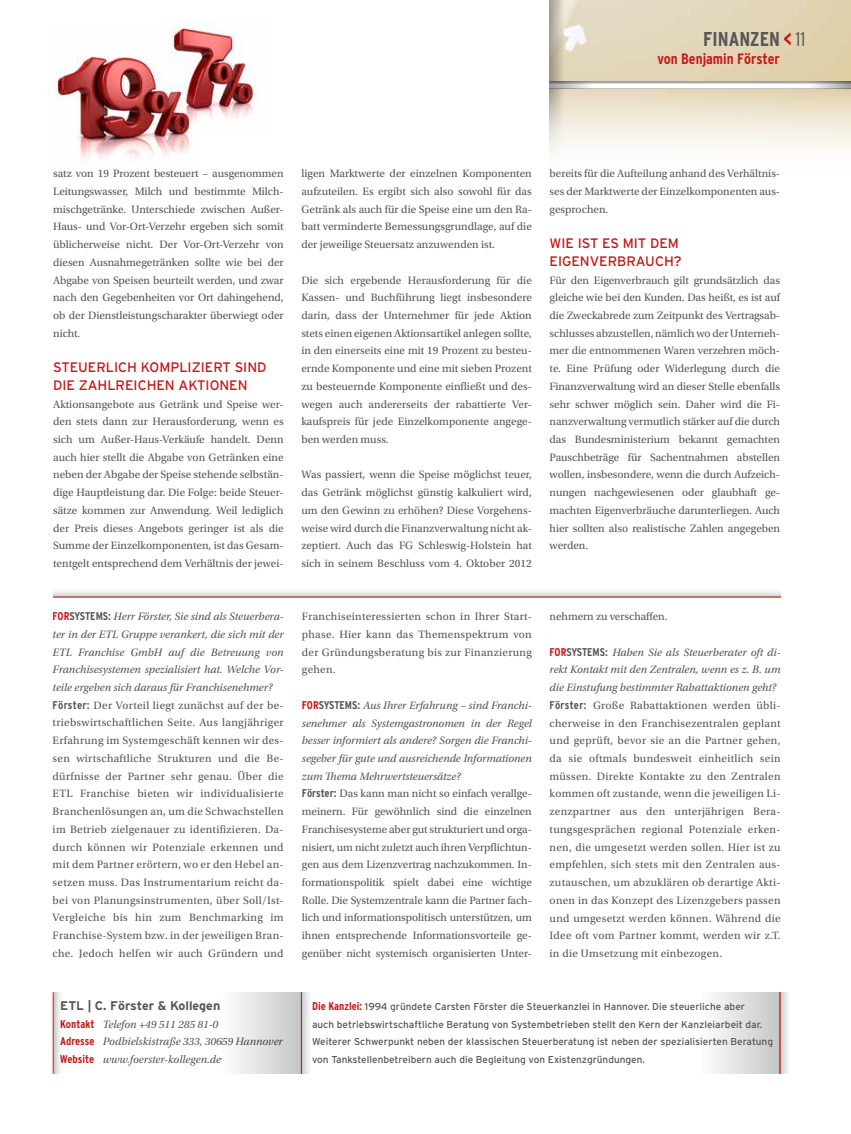
<style>
.page{position:relative;width:851px;height:1134px;background:#fff}
.page>*{position:absolute;margin:0;border:0;box-sizing:border-box;transform-origin:0 0}
.t1{font:700 condensed 20px "Interstate";color:#565656}
.t2{font:700 condensed 15px "Interstate";color:#c51718}
.t3{font:13.75px/17.8px "Interstate";color:#c51718}
.t4{font:700 12.5px "Interstate";color:#565656}
.t5{font:11.25px/17.8px "Utopia Std";letter-spacing:.02em;color:#565656;text-align:justify}
.t6{font:11.25px/17.8px "Utopia Std";letter-spacing:-.005em;color:#565656}
.t7{font:italic 11.25px/17.8px "Utopia Std";color:#565656}
.t8{font:10px/17.8px "Interstate";color:#565656}
.s1{font-size:20.62px;color:#c51718}
.s2{font-weight:300}
.s3{font-family:"Interstate";font-weight:700;font-stretch:condensed;color:#c51718}
.s4{font-family:"Interstate";font-weight:700;font-stretch:condensed}
.s5{font-style:italic}
.s6{font-family:"Interstate";font-weight:700;font-style:normal;font-stretch:condensed;color:#c51718}
.s7{font-weight:700;font-stretch:condensed;font-size:11.25px;color:#c51718}
</style>
<div class="page">
<svg style="left:549px;top:0;width:14px;height:164px;background:#d0cabc"></svg>
<svg style="left:549px;top:84px;width:42px;height:3px"></svg>
<svg style="left:810px;top:84px;width:40px;height:3px"></svg>
<hr style="left:549px;top:81px;width:301px;height:3px;background:#9c9d9d">
<hr style="left:549px;top:87px;width:301px;height:2px;background:#9c9d9d">
<img style="left:50px;top:56px;width:142px;height:103px">
<img style="left:157px;top:20px;width:101px;height:113px">
<hr style="left:53px;top:992px;width:1px;height:82px;background:#c51718">
<hr style="left:53px;top:597px;width:728px;height:1px;background:#c51718">
<svg style="left:302px;top:992px;width:7px;height:82px"></svg>
<svg style="left:780px;top:992px;width:8px;height:82px"></svg>
<svg style="left:54px;top:992px;width:6px;height:82px"></svg>
<svg style="left:53px;top:591px;width:728px;height:6px"></svg>
<hr style="left:301px;top:992px;width:1px;height:82px;background:#c51718">
<hr style="left:779px;top:992px;width:1px;height:82px;background:#c51718">
<div style="left:222px;top:992px;width:79px;height:82px;background:linear-gradient(to right,#fefefe,#c5c6c6)"></div>
<div style="left:700px;top:992px;width:79px;height:82px;background:linear-gradient(to right,#fffefe,#c5c7c7)"></div>
<h1 class="t1" style="left:703px;top:28px;width:104px">FINANZEN <span class="s1">&lt;</span> <span class="s2">11</span></h1>
<h2 class="t2" style="left:657px;top:50px;width:124px">von Benjamin Förster</h2>
<p class="t5" style="left:53px;top:165px;width:232px">satz von 19 Prozent besteuert – ausgenommen Leitungswasser, Milch und bestimmte Milch&shy;mischgetränke. Unterschiede zwischen Außer-Haus- und Vor-Ort-Verzehr ergeben sich somit üblicherweise nicht. Der Vor-Ort-Verzehr von diesen Ausnahmegetränken sollte wie bei der Abgabe von Speisen beurteilt werden, und zwar nach den Gegebenheiten vor Ort dahingehend, ob der Dienstleistungscharakter überwiegt oder nicht.</p>
<p class="t3" style="left:53px;top:358px;width:215px">STEUERLICH KOMPLIZIERT SIND<br>DIE ZAHLREICHEN AKTIONEN</p>
<p class="t5" style="left:53px;top:395px;width:232px">Aktionsangebote aus Getränk und Speise wer&shy;den stets dann zur Herausforderung, wenn es sich um Außer-Haus-Verkäufe handelt. Denn auch hier stellt die Abgabe von Getränken eine neben der Abgabe der Speise stehende selbstän&shy;dige Hauptleistung dar. Die Folge: beide Steuer&shy;sätze kommen zur Anwendung. Weil lediglich der Preis dieses Angebots geringer ist als die Summe der Einzelkomponenten, ist das Gesam&shy;tentgelt entsprechend dem Verhältnis der jewei-</p>
<p class="t5" style="left:301px;top:165px;width:232px">ligen Marktwerte der einzelnen Komponenten aufzuteilen. Es ergibt sich also sowohl für das Getränk als auch für die Speise eine um den Ra&shy;batt verminderte Bemessungsgrundlage, auf die der jeweilige Steuersatz anzuwenden ist.</p>
<p class="t5" style="left:301px;top:271px;width:232px">Die sich ergebende Herausforderung für die Kassen- und Buchführung liegt insbesondere darin, dass der Unternehmer für jede Aktion stets einen eigenen Aktionsartikel anlegen sollte, in den einerseits eine mit 19 Prozent zu besteu&shy;ernde Komponente und eine mit sieben Prozent zu besteuernde Komponente einfließt und des&shy;wegen auch andererseits der rabattierte Ver&shy;kaufspreis für jede Einzelkomponente angege&shy;ben werden muss.</p>
<p class="t5" style="left:301px;top:466px;width:232px">Was passiert, wenn die Speise möglichst teuer, das Getränk möglichst günstig kalkuliert wird, um den Gewinn zu erhöhen? Diese Vorgehens&shy;weise wird durch die Finanzverwaltung nicht ak&shy;zeptiert. Auch das FG Schleswig-Holstein hat sich in seinem Beschluss vom 4. Oktober 2012</p>
<p class="t5" style="left:53px;top:608px;width:232px;text-align:left"><span class="s3">FOR</span><span class="s4">SYSTEMS:</span> <span class="s5">Herr Förster, Sie sind als Steuerbera&shy;ter in der ETL Gruppe verankert, die sich mit der ETL Franchise GmbH auf die Betreuung von Franchisesystemen spezialisiert hat. Welche Vor&shy;teile ergeben sich daraus für Franchisenehmer?<br></span><span class="s4">Förster:</span> Der Vorteil liegt zunächst auf der be&shy;triebswirtschaftlichen Seite. Aus langjähriger Erfahrung im Systemgeschäft kennen wir des&shy;sen wirtschaftliche Strukturen und die Be&shy;dürfnisse der Partner sehr genau. Über die ETL Franchise bieten wir individualisierte Branchenlösungen an, um die Schwachstellen im Betrieb zielgenauer zu identifizieren. Da&shy;durch können wir Potenziale erkennen und mit dem Partner erörtern, wo er den Hebel an&shy;setzen muss. Das Instrumentarium reicht da&shy;bei von Planungsinstrumenten, über Soll/Ist-Vergleiche bis hin zum Benchmarking im Franchise-System bzw. in der jeweiligen Bran&shy;che. Jedoch helfen wir auch Gründern und</p>
<p class="t5" style="left:302px;top:608px;width:231px">Franchiseinteressierten schon in Ihrer Start&shy;phase. Hier kann das Themenspektrum von der Gründungsberatung bis zur Finanzierung gehen.</p>
<p class="t6" style="left:302px;top:696px;width:231px"><span class="s3">FOR</span><span class="s4">SYSTEMS:</span> <span class="s5">Aus Ihrer Erfahrung – sind Franchi&shy;senehmer als Systemgastronomen in der Regel besser informiert als andere? Sorgen die Franchi&shy;segeber für gute und ausreichende Informationen zum Thema Mehrwertsteuersätze?<br></span><span class="s4">Förster:</span> Das kann man nicht so einfach verallge&shy;meinern. Für gewöhnlich sind die einzelnen Franchisesysteme aber gut strukturiert und orga&shy;nisiert, um nicht zuletzt auch ihren Verpflichtun&shy;gen aus dem Lizenzvertrag nachzukommen. In&shy;formationspolitik spielt dabei eine wichtige Rolle. Die Systemzentrale kann die Partner fach&shy;lich und informationspolitisch unterstützen, um ihnen entsprechende Informationsvorteile ge&shy;genüber nicht systemisch organisierten Unter-</p>
<p class="t5" style="left:549px;top:165px;width:232px">bereits für die Aufteilung anhand des Verhältnis&shy;ses der Marktwerte der Einzelkomponenten aus&shy;gesprochen.</p>
<p class="t3" style="left:549px;top:234px;width:134px">WIE IST ES MIT DEM<br>EIGENVERBRAUCH?</p>
<p class="t5" style="left:549px;top:271px;width:232px">Für den Eigenverbrauch gilt grundsätzlich das gleiche wie bei den Kunden. Das heißt, es ist auf die Zweckabrede zum Zeitpunkt des Vertragsab&shy;schlusses abzustellen, nämlich wo der Unterneh&shy;mer die entnommenen Waren verzehren möch&shy;te. Eine Prüfung oder Widerlegung durch die Finanzverwaltung wird an dieser Stelle ebenfalls sehr schwer möglich sein. Daher wird die Fi&shy;nanzverwaltung vermutlich stärker auf die durch das Bundesministerium bekannt gemachten Pauschbeträge für Sachentnahmen abstellen wollen, insbesondere, wenn die durch Aufzeich&shy;nungen nachgewiesenen oder glaubhaft ge&shy;machten Eigenverbräuche darunterliegen. Auch hier sollten also realistische Zahlen angegeben werden.</p>
<p class="t6" style="left:549px;top:608px;width:119px">nehmern zu verschaffen.</p>
<p class="t5" style="left:549px;top:643px;width:232px;text-align:left"><span class="s3">FOR</span><span class="s4">SYSTEMS:</span> <span class="s5">Haben Sie als Steuerberater oft di&shy;rekt Kontakt mit den Zentralen, wenn es z. B. um die Einstufung bestimmter Rabattaktionen geht?<br></span><span class="s4">Förster:</span> Große Rabattaktionen werden übli&shy;cherweise in den Franchisezentralen geplant und geprüft, bevor sie an die Partner gehen, da sie oftmals bundesweit einheitlich sein müssen. Direkte Kontakte zu den Zentralen kommen oft zustande, wenn die jeweiligen Li&shy;zenzpartner aus den unterjährigen Bera&shy;tungsgesprächen regional Potenziale erken&shy;nen, die umgesetzt werden sollen. Hier ist zu empfehlen, sich stets mit den Zentralen aus&shy;zutauschen, um abzuklären ob derartige Akti&shy;onen in das Konzept des Lizenzgebers passen und umgesetzt werden können. Während die Idee oft vom Partner kommt, werden wir z.T. in die Umsetzung mit einbezogen.</p>
<p class="t4" style="left:60px;top:998px;width:161px">ETL | C. Förster &amp; Kollegen</p>
<p class="t7" style="left:60px;top:1015px;width:224px"><span class="s6">Kontakt</span> Telefon +49 511 285 81-0<br><span class="s6">Adresse</span> Podbielskistraße 333, 30659 Hannover<br><span class="s6">Website</span> www.foerster-kollegen.de</p>
<p class="t8" style="left:312px;top:997px;width:462px"><span class="s7">Die Kanzlei:</span> 1994 gründete Carsten Förster die Steuerkanzlei in Hannover. Die steuerliche aber<br>auch betriebswirtschaftliche Beratung von Systembetrieben stellt den Kern der Kanzleiarbeit dar.<br>Weiterer Schwerpunkt neben der klassischen Steuerberatung ist neben der spezialisierten Beratung von Tankstellenbetreibern auch die Begleitung von Existenzgründungen.</p>
</div>
